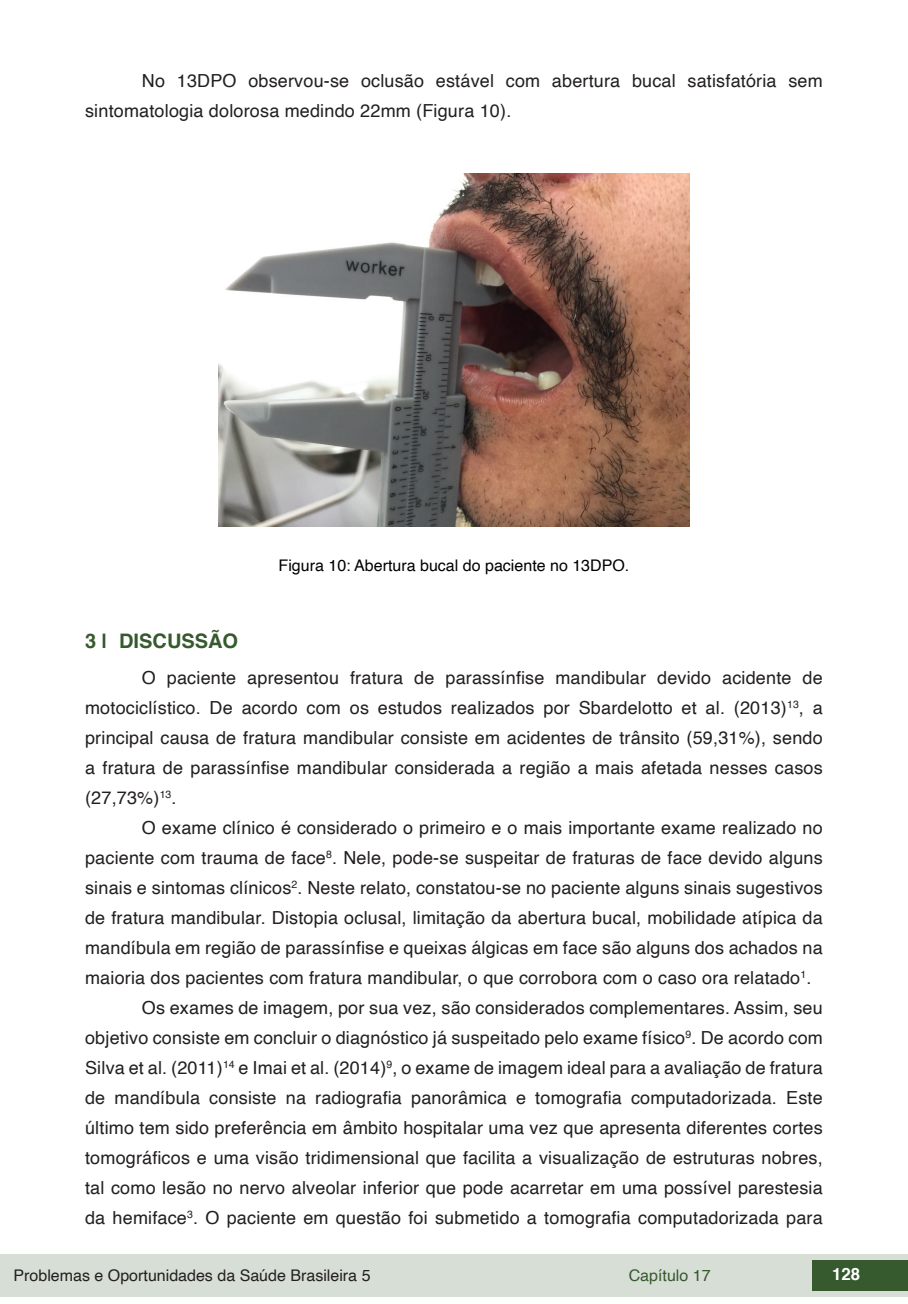
<style>
.page{position:relative;width:908px;height:1304px;background:#fff}
.page>*{position:absolute;margin:0;border:0;box-sizing:border-box;transform-origin:0 0}
.t1{font:700 20px "Helvetica";color:#36592e}
.txt{font:18px/30px "Helvetica";letter-spacing:.01em;color:#231f20;text-align:justify}
.t2{font:700 16.8px "Helvetica";color:#fff}
.t3{font:16px "Helvetica";color:#231f20}
.info_tab_graf_imag{font:16px "Helvetica";color:#000}
.t4{font:16px "Helvetica";color:#36592e}
</style>
<div class="page">
<div style="left:0;top:1254px;width:906px;height:43px;background:#d7ded5"></div>
<div style="left:812px;top:1261px;width:95px;height:30px;background:#36592e"></div>
<img style="left:218px;top:174px;width:471px;height:352px">
<p class="txt" style="left:85px;top:66px;width:738px;text-indent:57px">No 13DPO observou-se oclusão estável com abertura bucal satisfatória sem sintomatologia dolorosa medindo 22mm (Figura 10).</p>
<p class="info_tab_graf_imag" style="left:278px;top:553px;width:352px">Figura 10: Abertura bucal do paciente no 13DPO.</p>
<p class="t1" style="left:85px;top:625px;width:154px">3 | DISCUSSÃO</p>
<p class="txt" style="left:85px;top:663px;width:739px;text-indent:57px">O paciente apresentou fratura de parassínfise mandibular devido acidente de motociclístico. De acordo com os estudos realizados por Sbardelotto et al. (2013)<sup>13</sup>, a principal causa de fratura mandibular consiste em acidentes de trânsito (59,31%), sendo a fratura de parassínfise mandibular considerada a região a mais afetada nesses casos (27,73%)<sup>13</sup>.</p>
<p class="txt" style="left:85px;top:813px;width:738px;text-indent:57px">O exame clínico é considerado o primeiro e o mais importante exame realizado no paciente com trauma de face<sup>8</sup>. Nele, pode-se suspeitar de fraturas de face devido alguns sinais e sintomas clínicos<sup>2</sup>. Neste relato, constatou-se no paciente alguns sinais sugestivos de fratura mandibular. Distopia oclusal, limitação da abertura bucal, mobilidade atípica da mandíbula em região de parassínfise e queixas álgicas em face são alguns dos achados na maioria dos pacientes com fratura mandibular, o que corrobora com o caso ora relatado<sup>1</sup>.</p>
<p class="txt" style="left:85px;top:993px;width:739px;text-indent:57px">Os exames de imagem, por sua vez, são considerados complementares. Assim, seu objetivo consiste em concluir o diagnóstico já suspeitado pelo exame físico<sup>9</sup>. De acordo com Silva et al. (2011)<sup>14</sup> e Imai et al. (2014)<sup>9</sup>, o exame de imagem ideal para a avaliação de fratura de mandíbula consiste na radiografia panorâmica e tomografia computadorizada. Este último tem sido preferência em âmbito hospitalar uma vez que apresenta diferentes cortes tomográficos e uma visão tridimensional que facilita a visualização de estruturas nobres, tal como lesão no nervo alveolar inferior que pode acarretar em uma possível parestesia da hemiface<sup>3</sup>. O paciente em questão foi submetido a tomografia computadorizada para</p>
<p class="t3" style="left:14px;top:1263px;width:358px">Problemas e Oportunidades da Saúde Brasileira 5</p>
<p class="t4" style="left:628px;top:1263px;width:83px">Capítulo 17</p>
<p class="t2" style="left:831px;top:1261px;width:30px">128</p>
</div>
